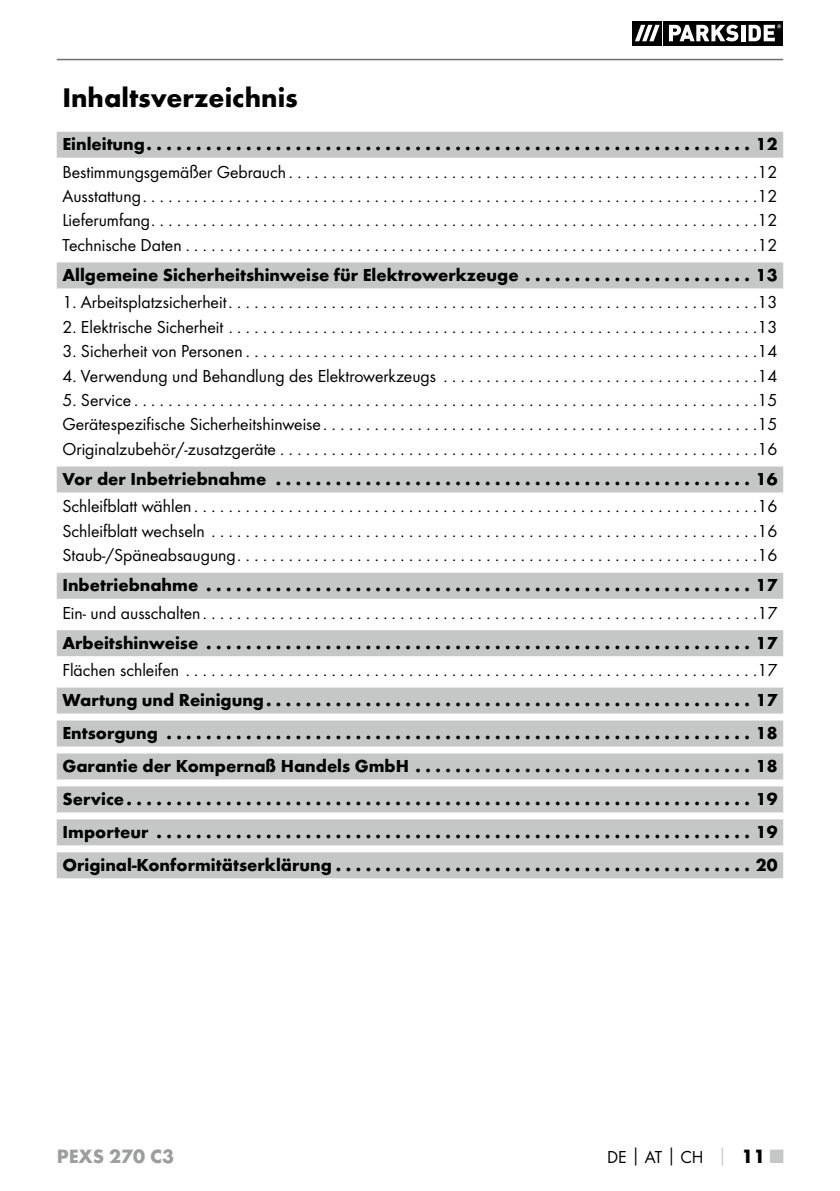
<style>
.page{position:relative;width:840px;height:1191px;background:#fff}
.page>*{position:absolute;margin:0;border:0;box-sizing:border-box;transform-origin:0 0}
.t1{font:700 28px "Futura";color:#000}
.t2{font:700 20px "Futura";color:#9c9d9d}
.t3{font:18px/24.4px "Futura Boo";color:#000;text-align:justify}
.t4{font:700 18px/33px "Futura";color:#000;text-align:justify}
.s1{font-family:"Futura";font-weight:700}
.s2{font-family:"Futura";font-weight:700;color:#c5c6c6}
.s3{font-family:"Futura";font-weight:700;font-size:20px}
.s4{font-family:"Futura";font-weight:700;font-size:20px;color:#c5c6c6}
</style>
<div class="page">
<hr style="left:57px;top:59px;width:725px;height:1px;background:#6f6f6e">
<svg style="left:661px;top:21px;width:1px;height:24px"></svg>
<svg style="left:632px;top:21px;width:29px;height:24px"></svg>
<svg style="left:663px;top:21px;width:119px;height:24px"></svg>
<svg style="left:634px;top:25px;width:25px;height:16px"></svg>
<svg style="left:668px;top:25px;width:70px;height:16px"></svg>
<svg style="left:740px;top:25px;width:4px;height:16px"></svg>
<svg style="left:748px;top:24px;width:32px;height:17px"></svg>
<div style="left:57px;top:132px;width:725px;height:26px;background:#c5c6c6"></div>
<div style="left:57px;top:262px;width:725px;height:26px;background:#c5c6c6"></div>
<div style="left:57px;top:466px;width:725px;height:26px;background:#c5c6c6"></div>
<div style="left:57px;top:573px;width:725px;height:26px;background:#c5c6c6"></div>
<div style="left:57px;top:630px;width:725px;height:26px;background:#c5c6c6"></div>
<div style="left:57px;top:687px;width:725px;height:26px;background:#c5c6c6"></div>
<div style="left:57px;top:720px;width:725px;height:26px;background:#c5c6c6"></div>
<div style="left:57px;top:753px;width:725px;height:26px;background:#c5c6c6"></div>
<div style="left:57px;top:786px;width:725px;height:26px;background:#c5c6c6"></div>
<div style="left:57px;top:819px;width:725px;height:26px;background:#c5c6c6"></div>
<div style="left:57px;top:852px;width:725px;height:26px;background:#c5c6c6"></div>
<h1 class="t1" style="left:62px;top:80px;width:237px">Inhaltsverzeichnis</h1>
<p class="t4" style="left:62px;top:127px;width:716px">Einleitung . . . . . . . . . . . . . . . . . . . . . . . . . . . . . . . . . . . . . . . . . . . . . . . . . . . . . . . . . . . . . 12</p>
<p class="t3" style="left:62px;top:159px;width:716px">Bestimmungsgemäßer Gebrauch . . . . . . . . . . . . . . . . . . . . . . . . . . . . . . . . . . . . . . . . . . . . . . . . . . . . . . 12<br>Ausstattung . . . . . . . . . . . . . . . . . . . . . . . . . . . . . . . . . . . . . . . . . . . . . . . . . . . . . . . . . . . . . . . . . . . . . . . 12<br>Lieferumfang . . . . . . . . . . . . . . . . . . . . . . . . . . . . . . . . . . . . . . . . . . . . . . . . . . . . . . . . . . . . . . . . . . . . . . 12<br>Technische Daten . . . . . . . . . . . . . . . . . . . . . . . . . . . . . . . . . . . . . . . . . . . . . . . . . . . . . . . . . . . . . . . . . . 12</p>
<p class="t4" style="left:62px;top:258px;width:716px">Allgemeine Sicherheitshinweise für Elektrowerkzeuge . . . . . . . . . . . . . . . . . . . . . . . 13</p>
<p class="t3" style="left:62px;top:290px;width:716px">1. Arbeitsplatzsicherheit . . . . . . . . . . . . . . . . . . . . . . . . . . . . . . . . . . . . . . . . . . . . . . . . . . . . . . . . . . . . . 13</p>
<p class="t3" style="left:62px;top:314px;width:716px">2. Elektrische Sicherheit . . . . . . . . . . . . . . . . . . . . . . . . . . . . . . . . . . . . . . . . . . . . . . . . . . . . . . . . . . . . . 13</p>
<p class="t3" style="left:62px;top:339px;width:716px">3. Sicherheit von Personen . . . . . . . . . . . . . . . . . . . . . . . . . . . . . . . . . . . . . . . . . . . . . . . . . . . . . . . . . . . 14</p>
<p class="t3" style="left:62px;top:363px;width:716px">4. Verwendung und Behandlung des Elektrowerkzeugs . . . . . . . . . . . . . . . . . . . . . . . . . . . . . . . . . . . . 14</p>
<p class="t3" style="left:62px;top:388px;width:716px">5. Service . . . . . . . . . . . . . . . . . . . . . . . . . . . . . . . . . . . . . . . . . . . . . . . . . . . . . . . . . . . . . . . . . . . . . . . . 15<br>Gerätespezifische Sicherheitshinweise . . . . . . . . . . . . . . . . . . . . . . . . . . . . . . . . . . . . . . . . . . . . . . . . . . 15<br>Originalzubehör/-zusatzgeräte . . . . . . . . . . . . . . . . . . . . . . . . . . . . . . . . . . . . . . . . . . . . . . . . . . . . . . . 16</p>
<p class="t4" style="left:62px;top:462px;width:716px">Vor der Inbetriebnahme . . . . . . . . . . . . . . . . . . . . . . . . . . . . . . . . . . . . . . . . . . . . . . . . 16</p>
<p class="t3" style="left:62px;top:494px;width:716px">Schleifblatt wählen . . . . . . . . . . . . . . . . . . . . . . . . . . . . . . . . . . . . . . . . . . . . . . . . . . . . . . . . . . . . . . . . . 16<br>Schleifblatt wechseln . . . . . . . . . . . . . . . . . . . . . . . . . . . . . . . . . . . . . . . . . . . . . . . . . . . . . . . . . . . . . . . 16<br>Staub-/Späneabsaugung . . . . . . . . . . . . . . . . . . . . . . . . . . . . . . . . . . . . . . . . . . . . . . . . . . . . . . . . . . . . 16</p>
<p class="t4" style="left:62px;top:568px;width:716px">Inbetriebnahme . . . . . . . . . . . . . . . . . . . . . . . . . . . . . . . . . . . . . . . . . . . . . . . . . . . . . . . 17</p>
<p class="t3" style="left:62px;top:600px;width:716px">Ein- und ausschalten . . . . . . . . . . . . . . . . . . . . . . . . . . . . . . . . . . . . . . . . . . . . . . . . . . . . . . . . . . . . . . . . 17</p>
<p class="t4" style="left:62px;top:626px;width:716px">Arbeitshinweise . . . . . . . . . . . . . . . . . . . . . . . . . . . . . . . . . . . . . . . . . . . . . . . . . . . . . . . 17</p>
<p class="t3" style="left:62px;top:657px;width:716px">Flächen schleifen . . . . . . . . . . . . . . . . . . . . . . . . . . . . . . . . . . . . . . . . . . . . . . . . . . . . . . . . . . . . . . . . . . 17</p>
<p class="t4" style="left:62px;top:683px;width:716px">Wartung und Reinigung . . . . . . . . . . . . . . . . . . . . . . . . . . . . . . . . . . . . . . . . . . . . . . . . . 17<br>Entsorgung . . . . . . . . . . . . . . . . . . . . . . . . . . . . . . . . . . . . . . . . . . . . . . . . . . . . . . . . . . . 18<br>Garantie der Kompernaß -Handels -GmbH . . . . . . . . . . . . . . . . . . . . . . . . . . . . . . . . . . 18<br>Service . . . . . . . . . . . . . . . . . . . . . . . . . . . . . . . . . . . . . . . . . . . . . . . . . . . . . . . . . . . . . . . 19<br>Importeur . . . . . . . . . . . . . . . . . . . . . . . . . . . . . . . . . . . . . . . . . . . . . . . . . . . . . . . . . . . . 19<br>Original-Konformitätserklärung . . . . . . . . . . . . . . . . . . . . . . . . . . . . . . . . . . . . . . . . . . 20</p>
<p class="t2" style="left:57px;top:1143px;width:119px">PEXS 270 C3</p>
<p class="t3" style="left:606px;top:1144px;width:178px">DE<span class="s1">│</span>AT<span class="s1">│</span>CH <span class="s2">│</span> <span class="s3">11</span> <span class="s4">■</span></p>
</div>
